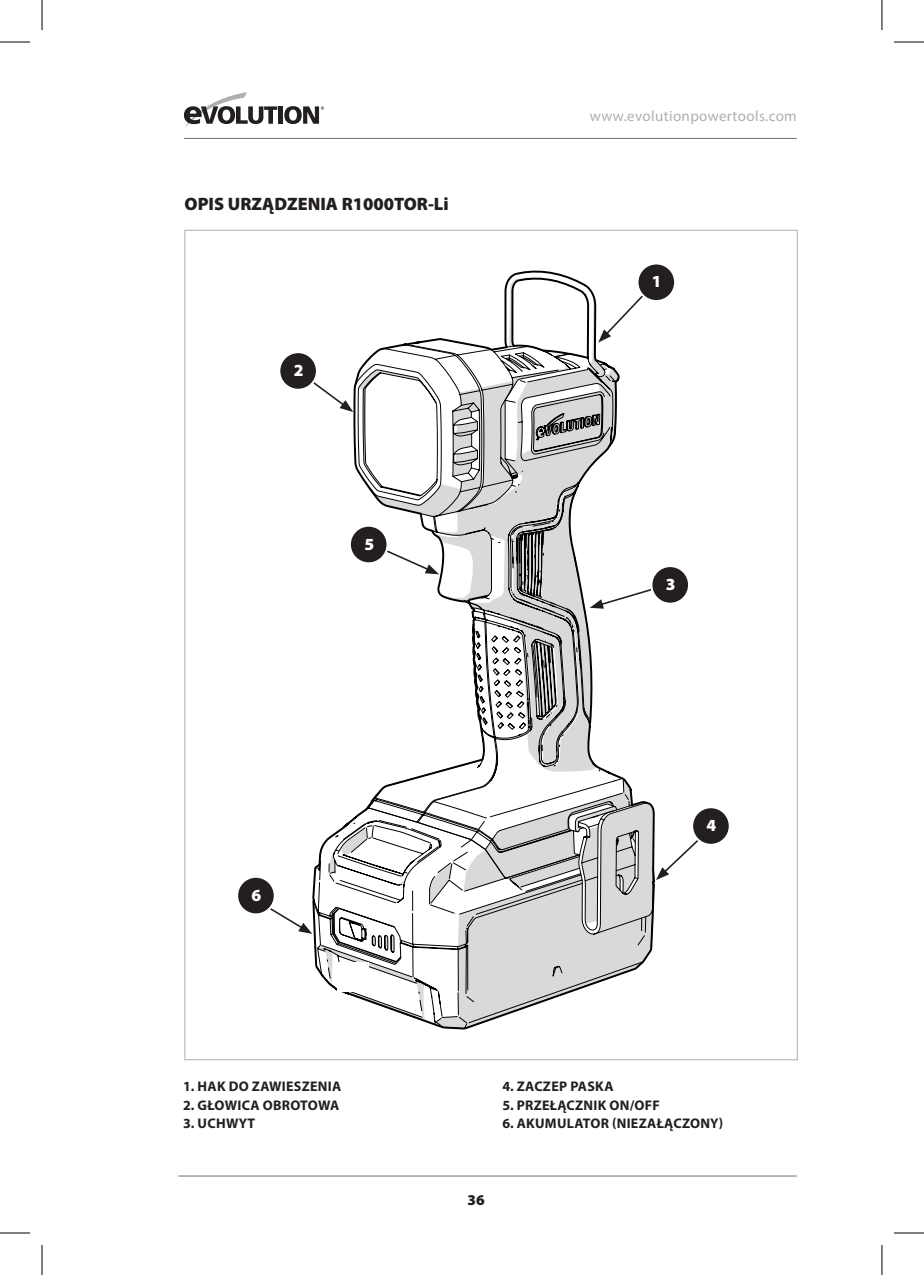
<style>
.page{position:relative;width:924px;height:1275px;background:#fff}
.page>*{position:absolute;margin:0;border:0;box-sizing:border-box;transform-origin:0 0}
.t1{font:900 18px "Myriad Pro";color:#231f20}
.t2{font:900 17px "Myriad Pro";color:#fff}
.t3{font:15px "Myriad Pro";letter-spacing:.025em;color:#aeafb3}
.t4{font:900 15px "Myriad Pro";color:#231f20}
.t5{font:700 14px "Myriad Pro";letter-spacing:.02em;color:#231f20}
</style>
<div class="page">
<svg style="left:184px;top:92px;width:77px;height:35px"></svg>
<hr style="left:184px;top:138px;width:612px;height:1px;background:#717074">
<hr style="left:178px;top:1175px;width:618px;height:1px;background:#717074">
<svg style="left:261px;top:106px;width:105px;height:32px"></svg>
<svg style="left:637px;top:263px;width:37px;height:38px"></svg>
<div style="left:636px;top:262px;width:39px;height:40px;border:2px solid #fff;border-radius:50%"></div>
<div style="left:691px;top:807px;width:38px;height:38px;background:#231f20;border-radius:50%"></div>
<div style="left:690px;top:806px;width:40px;height:40px;border:2px solid #fff;border-radius:50%"></div>
<svg style="left:238px;top:269px;width:480px;height:792px"></svg>
<div style="left:237px;top:876px;width:37px;height:38px;background:#231f20;border-radius:50%"></div>
<div style="left:236px;top:875px;width:39px;height:40px;border:2px solid #fff;border-radius:50%"></div>
<hr style="left:0;top:42px;width:30px;height:1px;background:#000">
<hr style="left:893px;top:42px;width:30px;height:1px;background:#000">
<hr style="left:0;top:1232px;width:30px;height:1px;background:#000">
<hr style="left:893px;top:1232px;width:30px;height:1px;background:#000">
<hr style="left:42px;top:0;width:1px;height:30px;background:#000">
<hr style="left:42px;top:1245px;width:1px;height:30px;background:#000">
<hr style="left:881px;top:0;width:1px;height:30px;background:#000">
<hr style="left:881px;top:1245px;width:1px;height:30px;background:#000">
<p class="t1" style="left:184px;top:192px;width:265px">OPIS URZĄDZENIA R1000TOR-Li</p>
<p class="t2" style="left:293px;top:359px;width:11px">2</p>
<p class="t2" style="left:364px;top:532px;width:11px">5</p>
<p class="t3" style="left:589px;top:107px;width:208px">www.evolutionpowertools.com</p>
<p class="t2" style="left:651px;top:270px;width:11px">1</p>
<p class="t2" style="left:665px;top:573px;width:11px">3</p>
<p class="t2" style="left:251px;top:883px;width:11px">6</p>
<p class="t5" style="left:183px;top:1077px;width:159px">1. HAK DO ZAWIESZENIA</p>
<p class="t5" style="left:183px;top:1096px;width:157px">2. GŁOWICA OBROTOWA</p>
<p class="t5" style="left:183px;top:1114px;width:73px">3. UCHWYT</p>
<p class="t2" style="left:706px;top:814px;width:11px">4</p>
<p class="t5" style="left:502px;top:1077px;width:113px">4. ZACZEP PASKA</p>
<p class="t5" style="left:502px;top:1096px;width:159px">5. PRZEŁĄCZNIK ON/OFF</p>
<p class="t5" style="left:502px;top:1114px;width:222px">6. AKUMULATOR (NIEZAŁĄCZONY)</p>
<p class="t4" style="left:467px;top:1189px;width:19px">36</p>
</div>
